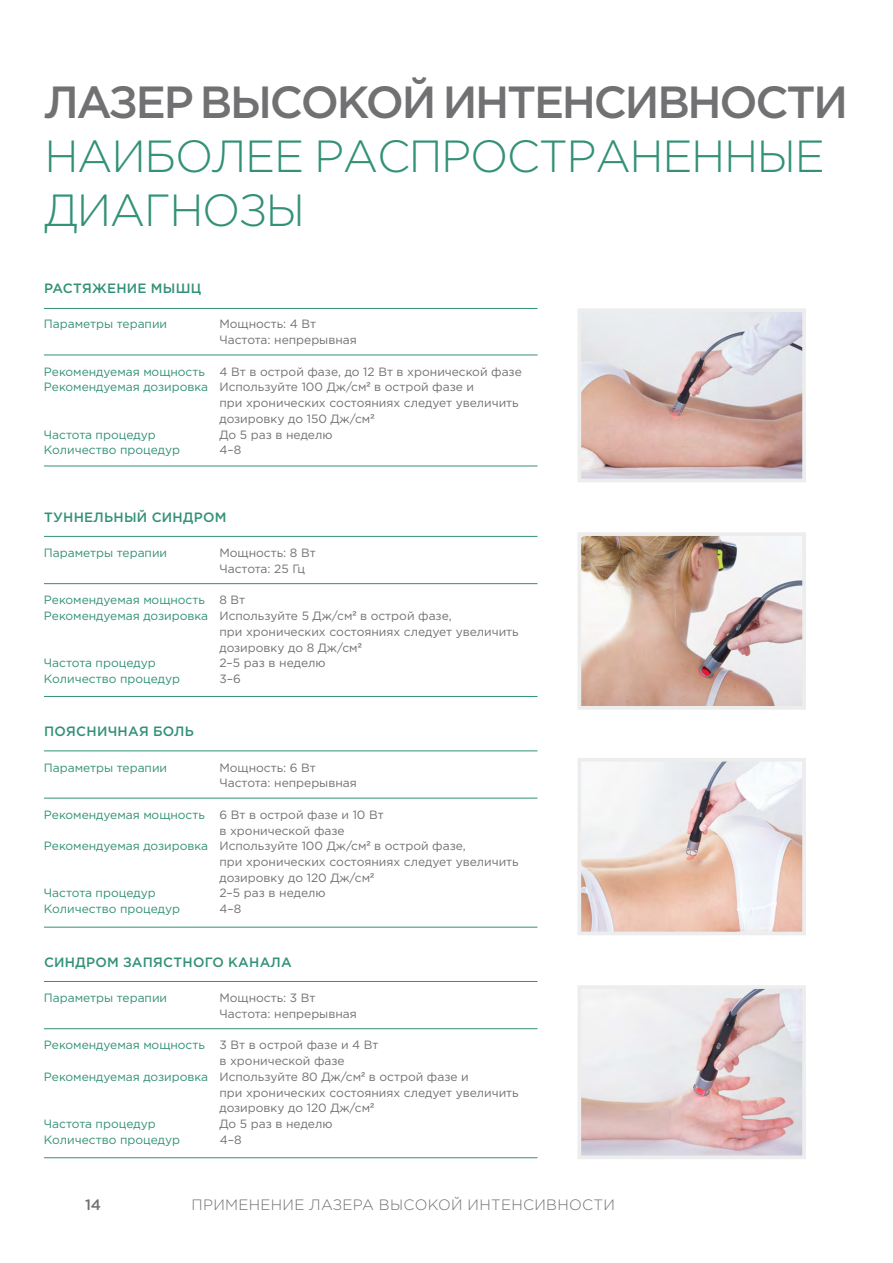
<style>
.page{position:relative;width:893px;height:1263px;background:#fff}
.page>*{position:absolute;margin:0;border:0;box-sizing:border-box;transform-origin:0 0}
.t1{font:300 45px/54px "Gotham Pro";letter-spacing:-.03em;color:#329177}
.t2{font:500 45px "Gotham Pro";letter-spacing:-.05em;color:#717073}
.t3{font:300 15px "Gotham Pro";letter-spacing:.02em;color:#717073}
.t4{font:500 15px "Gotham Pro";color:#717073}
.t5{font:500 13.5px "Gotham Pro";letter-spacing:.02em;color:#329177}
.t6{font:12px/15.8px "Gotham Pro";color:#717073}
.t7{font:12px "Gotham Pro";color:#329177}
.s1{color:#329177}
.s2{font-family:"Arial"}
.s3{color:#717073}
</style>
<div class="page">
<svg style="left:578px;top:308px;width:228px;height:174px;background:#d7c4c3"></svg>
<img style="left:578px;top:532px;width:228px;height:178px">
<svg style="left:578px;top:985px;width:228px;height:174px;background:#dfd1d3"></svg>
<svg style="left:578px;top:758px;width:228px;height:177px"></svg>
<hr style="left:44px;top:536px;width:493px;height:1px;background:#329177">
<hr style="left:44px;top:583px;width:493px;height:1px;background:#329177">
<hr style="left:44px;top:750px;width:493px;height:1px;background:#329177">
<hr style="left:44px;top:798px;width:493px;height:1px;background:#329177">
<hr style="left:44px;top:927px;width:493px;height:1px;background:#329177">
<hr style="left:44px;top:981px;width:493px;height:1px;background:#329177">
<hr style="left:44px;top:1028px;width:493px;height:1px;background:#329177">
<hr style="left:44px;top:1157px;width:493px;height:1px;background:#329177">
<hr style="left:44px;top:308px;width:493px;height:1px;background:#329177">
<hr style="left:44px;top:355px;width:493px;height:1px;background:#329177">
<hr style="left:44px;top:466px;width:493px;height:1px;background:#329177">
<hr style="left:44px;top:696px;width:493px;height:1px;background:#329177">
<h1 class="t2" style="left:44px;top:76px;width:805px">ЛАЗЕР ВЫСОКОЙ ИНТЕНСИВНОСТИ</h1>
<h1 class="t1" style="left:44px;top:129px;width:782px">НАИБОЛЕЕ РАСПРОСТРАНЕННЫЕ<br>ДИАГНОЗЫ</h1>
<p class="t5" style="left:44px;top:281px;width:159px">РАСТЯЖЕНИЕ МЫШЦ</p>
<p class="t7" style="left:44px;top:317px;width:125px">Параметры терапии</p>
<p class="t6" style="left:219px;top:316px;width:139px">Мощность: 4 Вт<br>Частота: непрерывная</p>
<p class="t6" style="left:44px;top:363px;width:479px"><span class="s1">Рекомендуемая мощность</span> 4 Вт в острой фазе, до 12 Вт в хронической фазе</p>
<p class="t6" style="left:44px;top:379px;width:432px"><span class="s1">Рекомендуемая дозировка</span> Используйте 100 Дж/см<span class="s2">²</span> в острой фазе и</p>
<p class="t6" style="left:219px;top:395px;width:301px">при хронических состояниях следует увеличить</p>
<p class="t6" style="left:219px;top:411px;width:156px">дозировку до 150 Дж/см<span class="s2">²</span></p>
<p class="t7" style="left:44px;top:428px;width:113px">Частота процедур</p>
<p class="t6" style="left:219px;top:426px;width:114px">До 5 раз в неделю</p>
<p class="t7" style="left:44px;top:443px;width:138px">Количество процедур</p>
<p class="t6" style="left:219px;top:442px;width:23px">4–8</p>
<p class="t5" style="left:44px;top:509px;width:184px">ТУННЕЛЬНЫЙ СИНДРОМ</p>
<p class="t7" style="left:44px;top:546px;width:125px">Параметры терапии</p>
<p class="t6" style="left:219px;top:545px;width:98px">Мощность: 8 Вт<br>Частота: 25 Гц</p>
<p class="t7" style="left:44px;top:593px;width:203px">Рекомендуемая мощность <span class="s3">8 Вт</span></p>
<p class="t6" style="left:44px;top:608px;width:409px"><span class="s1">Рекомендуемая дозировка</span> Используйте 5 Дж/см<span class="s2">²</span> в острой фазе,</p>
<p class="t6" style="left:219px;top:624px;width:301px">при хронических состояниях следует увеличить</p>
<p class="t6" style="left:219px;top:639px;width:144px">дозировку до 8 Дж/см<span class="s2">²</span></p>
<p class="t7" style="left:44px;top:656px;width:113px">Частота процедур</p>
<p class="t6" style="left:219px;top:655px;width:108px">2–5 раз в неделю</p>
<p class="t7" style="left:44px;top:672px;width:138px">Количество процедур</p>
<p class="t6" style="left:219px;top:671px;width:23px">3–6</p>
<p class="t5" style="left:44px;top:724px;width:151px">ПОЯСНИЧНАЯ БОЛЬ</p>
<p class="t7" style="left:44px;top:761px;width:125px">Параметры терапии</p>
<p class="t6" style="left:219px;top:759px;width:139px">Мощность: 6 Вт<br>Частота: непрерывная</p>
<p class="t7" style="left:44px;top:808px;width:341px">Рекомендуемая мощность <span class="s3">6 Вт в острой фазе и 10 Вт</span></p>
<p class="t6" style="left:219px;top:822px;width:127px">в хронической фазе</p>
<p class="t6" style="left:44px;top:838px;width:423px"><span class="s1">Рекомендуемая дозировка</span> Используйте 100 Дж/см<span class="s2">²</span> в острой фазе,</p>
<p class="t6" style="left:219px;top:854px;width:301px">при хронических состояниях следует увеличить</p>
<p class="t6" style="left:219px;top:869px;width:156px">дозировку до 120 Дж/см<span class="s2">²</span></p>
<p class="t7" style="left:44px;top:886px;width:113px">Частота процедур</p>
<p class="t6" style="left:219px;top:885px;width:108px">2–5 раз в неделю</p>
<p class="t7" style="left:44px;top:902px;width:138px">Количество процедур</p>
<p class="t6" style="left:219px;top:901px;width:23px">4–8</p>
<p class="t5" style="left:44px;top:954px;width:249px">СИНДРОМ ЗАПЯСТНОГО КАНАЛА</p>
<p class="t7" style="left:44px;top:991px;width:125px">Параметры терапии</p>
<p class="t6" style="left:219px;top:990px;width:139px">Мощность: 3 Вт<br>Частота: непрерывная</p>
<p class="t7" style="left:44px;top:1038px;width:336px">Рекомендуемая мощность <span class="s3">3 Вт в острой фазе и 4 Вт</span></p>
<p class="t6" style="left:219px;top:1053px;width:127px">в хронической фазе</p>
<p class="t6" style="left:44px;top:1069px;width:426px"><span class="s1">Рекомендуемая дозировка</span> Используйте 80 Дж/см<span class="s2">²</span> в острой фазе и</p>
<p class="t6" style="left:219px;top:1084px;width:301px">при хронических состояниях следует увеличить</p>
<p class="t6" style="left:219px;top:1100px;width:156px">дозировку до 120 Дж/см<span class="s2">²</span></p>
<p class="t7" style="left:44px;top:1117px;width:113px">Частота процедур</p>
<p class="t6" style="left:219px;top:1116px;width:114px">До 5 раз в неделю</p>
<p class="t7" style="left:44px;top:1133px;width:138px">Количество процедур</p>
<p class="t6" style="left:220px;top:1132px;width:23px">4–8</p>
<p class="t4" style="left:85px;top:1196px;width:18px">14</p>
<p class="t3" style="left:191px;top:1197px;width:425px">ПРИМЕНЕНИЕ ЛАЗЕРА ВЫСОКОЙ ИНТЕНСИВНОСТИ</p>
</div>
